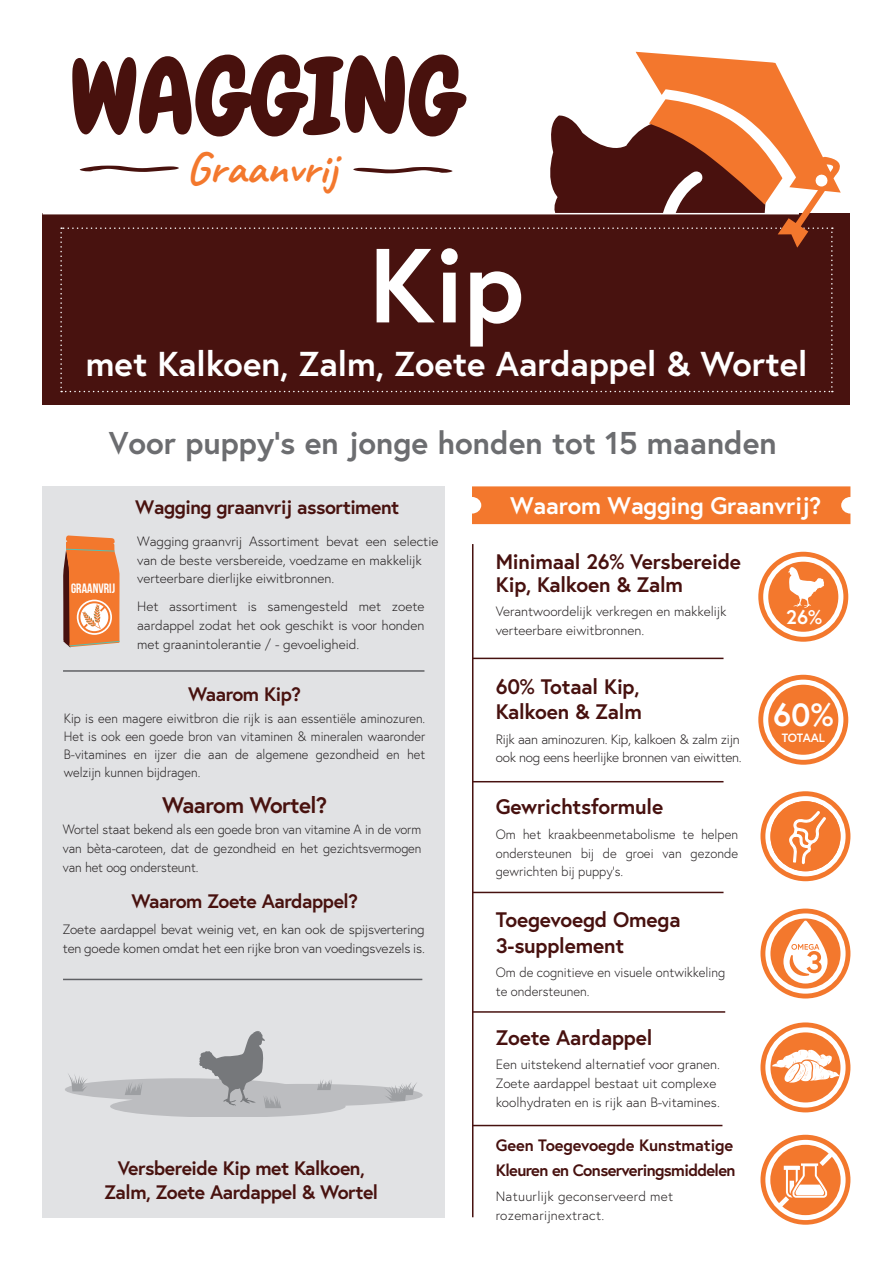
<style>
.page{position:relative;width:893px;height:1263px;background:#fff}
.page>*{position:absolute;margin:0;border:0;box-sizing:border-box;transform-origin:0 0}
.t1{font:105.75px "Chewy";color:#48110d}
.t2{font:700 105px "Europa";color:#fff}
.t3{font:700 45.75px "Caveat";color:#f3782d}
.t4{font:700 34.5px "Europa";color:#fff}
.t5{font:700 32.1px "Europa";color:#fff}
.t6{font:700 31.5px "Europa";color:#6c6d70}
.t7{font:700 24px "Europa";letter-spacing:-.01em;color:#fff}
.t8{font:700 22.5px "Europa";letter-spacing:-.025em;color:#48120f}
.t9{font:700 21px/25.2px "Europa";letter-spacing:-.01em;color:#47110f}
.t10{font:700 19.65px "Europa";color:#fff}
.t11{font:700 19.5px/23.4px "Europa";letter-spacing:-.025em;color:#48120f;text-align:center}
.t12{font:700 16.5px/25.2px "Europa";letter-spacing:-.04em;color:#47110f}
.t13{font:300 13.5px/18.8px "Europa";color:#231f20}
.t14{font:300 13.5px/18px "Europa";color:#231f20;text-align:justify;scale:.94 1}
.t15{font:300 13.5px/18.8px "Europa";color:#231f20;scale:.96 1}
.t16{font:300 13.5px/18.8px "Europa";color:#231f20;text-align:justify;scale:.95 1}
.t17{font:300 13.5px/18.8px "Europa";letter-spacing:-.02em;color:#231f20}
.t18{font:300 13.5px/18.8px "Europa";letter-spacing:.02em;color:#231f20}
.t19{font:700 13.5px "Bebas Neue";color:#fff}
.t20{font:700 12px "Europa";letter-spacing:-.02em;color:#fff}
</style>
<div class="page">
<div style="left:472px;top:486px;width:378px;height:38px;background:#f3782d"></div>
<div style="left:43px;top:214px;width:807px;height:191px;background:#48120f"></div>
<hr style="left:472px;top:544px;width:1px;height:673px;background:#47110f">
<hr style="left:473px;top:658px;width:250px;height:1px;background:#47110f">
<hr style="left:473px;top:781px;width:250px;height:1px;background:#47110f">
<hr style="left:473px;top:892px;width:250px;height:1px;background:#47110f">
<hr style="left:473px;top:1011px;width:252px;height:2px;background:#47110f">
<svg style="left:758px;top:675px;width:90px;height:90px;background:#f59358"></svg>
<div style="left:766px;top:682px;width:75px;height:75px;background:#f3782d;border-radius:50%"></div>
<div style="left:763px;top:680px;width:80px;height:80px;border:5px solid #fff;border-radius:50%"></div>
<hr style="left:473px;top:1125px;width:249px;height:1px;background:#47110f">
<svg style="left:758px;top:552px;width:90px;height:90px;background:#f59358"></svg>
<div style="left:766px;top:559px;width:75px;height:75px;background:#f3782d;border-radius:50%"></div>
<div style="left:763px;top:557px;width:80px;height:80px;border:5px solid #fff;border-radius:50%"></div>
<svg style="left:788px;top:567px;width:36px;height:41px"></svg>
<div style="left:43px;top:486px;width:402px;height:731px;background:#e1e2e4"></div>
<svg style="left:63px;top:535px;width:57px;height:112px;background:#e28750"></svg>
<hr style="left:63px;top:670px;width:361px;height:2px;background:#6c6d70">
<hr style="left:63px;top:979px;width:359px;height:1px;background:#6c6d70">
<svg style="left:65px;top:1031px;width:357px;height:86px"></svg>
<div style="left:760px;top:1135px;width:90px;height:90px;background:#f3782d;border-radius:50%"></div>
<svg style="left:765px;top:1140px;width:81px;height:80px"></svg>
<svg style="left:760px;top:908px;width:90px;height:90px"></svg>
<svg style="left:768px;top:916px;width:75px;height:75px"></svg>
<div style="left:765px;top:913px;width:81px;height:81px;border:5px solid #fff;border-radius:50%"></div>
<svg style="left:783px;top:921px;width:44px;height:62px"></svg>
<svg style="left:760px;top:791px;width:90px;height:90px;fill:#f3782d"></svg>
<div style="left:765px;top:796px;width:81px;height:80px;border:5px solid #fff;border-radius:50%"></div>
<div style="left:770px;top:801px;width:70px;height:70px;background:#f3782d;border-radius:50%"></div>
<svg style="left:788px;top:811px;width:39px;height:71px"></svg>
<svg style="left:760px;top:1022px;width:90px;height:90px;background:#f59053"></svg>
<div style="left:765px;top:1027px;width:81px;height:80px;border:5px solid #fff;border-radius:50%"></div>
<svg style="left:772px;top:1049px;width:68px;height:34px"></svg>
<svg style="left:60px;top:52px;width:790px;height:340px"></svg>
<hr style="left:43px;top:213px;width:756px;height:1px;background:#fff">
<h1 class="t1" style="left:70px;top:30px;width:396px">WAGGING</h1>
<h3 class="t3" style="left:186px;top:139px;width:153px">Graanvrij</h3>
<h2 class="t2" style="left:369px;top:214px;width:157px">Kip</h2>
<h3 class="t4" style="left:86px;top:341px;width:723px">met Kalkoen, Zalm, Zoete Aardappel &amp; Wortel</h3>
<h3 class="t6" style="left:109px;top:422px;width:670px">Voor puppy’s en jonge honden tot 15 maanden</h3>
<p class="t19" style="left:71px;top:581px;width:46px;rotate:-1deg">Graanvrij</p>
<h3 class="t11" style="left:135px;top:494px;width:266px">Wagging graanvrij assortiment</h3>
<p class="t13" style="left:137px;top:532px;width:303px">Wagging graanvrij Assortiment bevat een selectie van de beste versbereide, voedzame en makkelijk verteerbare dierlijke eiwitbronnen.</p>
<p class="t13" style="left:137px;top:597px;width:289px;text-align:justify">Het assortiment is samengesteld met zoete aardappel zodat het ook geschikt is voor honden met graanintolerantie / - gevoeligheid.</p>
<h3 class="t11" style="left:188px;top:681px;width:114px">Waarom Kip?</h3>
<p class="t14" style="left:64px;top:709px;width:386px">Kip is een magere eiwitbron die rijk is aan essentiële aminozuren.<br>Het is ook een goede bron van vitaminen &amp; mineralen waaronder B-vitamines en ijzer die aan de algemene gezondheid en het welzijn kunnen bijdragen.</p>
<h3 class="t8" style="left:162px;top:789px;width:166px">Waarom Wortel?</h3>
<p class="t16" style="left:63px;top:820px;width:379px">Wortel staat bekend als een goede bron van vitamine A in de vorm van bèta-caroteen, dat de gezondheid en het gezichtsvermogen van het oog ondersteunt.</p>
<h3 class="t11" style="left:131px;top:889px;width:228px">Waarom Zoete Aardappel?</h3>
<p class="t13" style="left:63px;top:919px;width:364px">Zoete aardappel bevat weinig vet, en kan ook de spijsvertering ten goede komen omdat het een rijke bron van voedingsvezels is.</p>
<h3 class="t11" style="left:104px;top:1156px;width:275px">Versbereide Kip met Kalkoen,<br>Zalm, Zoete Aardappel &amp; Wortel</h3>
<h3 class="t7" style="left:510px;top:489px;width:313px">Waarom Wagging Graanvrij?</h3>
<h3 class="t9" style="left:496px;top:550px;width:247px;line-height:22.5px">Minimaal 26% Versbereide<br>Kip, Kalkoen &amp; Zalm</h3>
<p class="t13" style="left:496px;top:602px;width:232px">Verantwoordelijk verkregen en makkelijk verteerbare eiwitbronnen.</p>
<h3 class="t10" style="left:786px;top:604px;width:38px">26%</h3>
<h3 class="t9" style="left:496px;top:673px;width:148px">60% Totaal Kip,<br>Kalkoen &amp; Zalm</h3>
<p class="t17" style="left:496px;top:729px;width:248px">Rijk aan aminozuren. Kip, kalkoen &amp; zalm zijn ook nog eens heerlijke bronnen van eiwitten.</p>
<h3 class="t9" style="left:496px;top:794px;width:169px">Gewrichtsformule</h3>
<p class="t15" style="left:496px;top:825px;width:254px;text-align:justify">Om het kraakbeenmetabolisme te helpen ondersteunen bij de groei van gezonde gewrichten bij puppy’s.</p>
<h3 class="t9" style="left:496px;top:907px;width:186px">Toegevoegd Omega<br>3-supplement</h3>
<p class="t15" style="left:496px;top:963px;width:241px">Om de cognitieve en visuele ontwikkeling te ondersteunen.</p>
<h3 class="t9" style="left:496px;top:1024px;width:158px">Zoete Aardappel</h3>
<p class="t13" style="left:496px;top:1055px;width:226px">Een uitstekend alternatief voor granen.<br>Zoete aardappel bestaat uit complexe koolhydraten en is rijk aan B-vitamines.</p>
<p class="t12" style="left:496px;top:1132px;width:241px">Geen Toegevoegde Kunstmatige<br>Kleuren en Conserveringsmiddelen</p>
<p class="t18" style="left:496px;top:1187px;width:179px">Natuurlijk geconserveerd met rozemarijnextract.</p>
<h3 class="t5" style="left:773px;top:693px;width:62px">60%</h3>
<p class="t20" style="left:782px;top:730px;width:45px">TOTAAL</p>
</div>
